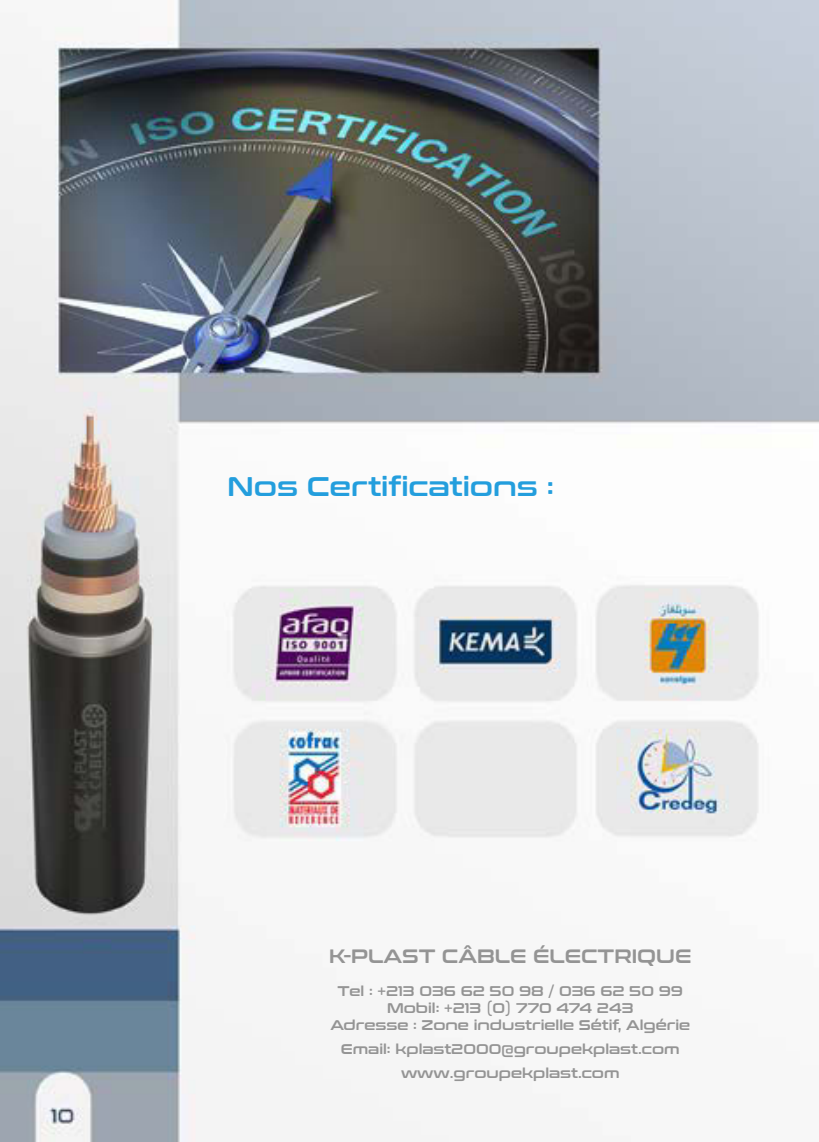
<style>
.page{position:relative;width:819px;height:1142px;background:#fff}
.page>*{position:absolute;margin:0;border:0;box-sizing:border-box;transform-origin:0 0}
.t1{font:26.78px "Conthrax Sb";color:#239edd}
.t2{font:19.25px "Conthrax Sb";color:#949494}
.t3{font:14px/16.8px "Conthrax Sb";color:#949494;text-align:center}
</style>
<div class="page">
<img style="left:0;top:0;width:819px;height:1141px">
<h1 class="t1" style="left:227px;top:471px;width:328px">Nos Certifications :</h1>
<h2 class="t2" style="left:329px;top:944px;width:364px">K-PLAST CÂBLE ÉLECTRIQUE</h2>
<p class="t3" style="left:330px;top:982px;width:361px">Tel : +213 036 62 50 98 / 036 62 50 99<br>Mobil: +213 (0) 770 474 243<br>Adresse : Zone industrielle Sétif, Algérie</p>
<p class="t3" style="left:341px;top:1037px;width:340px;line-height:24.3px">Email: kplast2000@groupekplast.com www.groupekplast.com</p>
</div>
